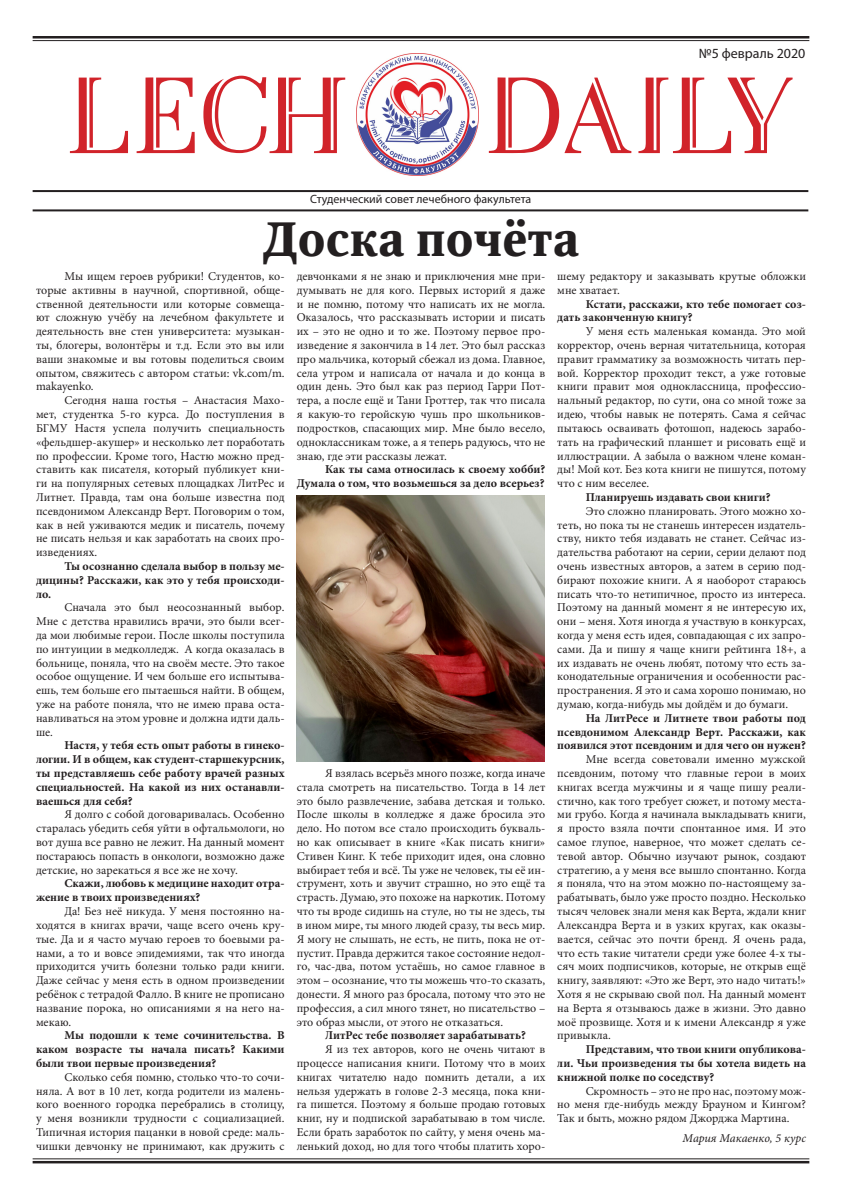
<style>
.page{position:relative;width:842px;height:1191px;background:#fff}
.page>*{position:absolute;margin:0;border:0;box-sizing:border-box;transform-origin:0 0}
.t1{font:700 100px "Leyton Personal";letter-spacing:.005em;color:#d1232a}
.t2{font:700 48px "Octava";color:#231f20}
.t3{font:14px "Myriad Pro";color:#231f20}
.t4{font:12px/13.8px "Minion Pro";color:#231f20;text-align:justify}
.t5{font:700 12px/13.8px "Minion Pro";color:#231f20;text-align:justify}
.t6{font:12px "Myriad Pro";color:#231f20}
.t7{font:italic 12px "Minion Pro";color:#231f20}
</style>
<div class="page">
<hr style="left:33px;top:1158px;width:776px;height:1px;background:#231f20">
<hr style="left:33px;top:1161px;width:776px;height:2px;background:#231f20">
<hr style="left:33px;top:36px;width:776px;height:2px;background:#231f20">
<hr style="left:33px;top:40px;width:776px;height:1px;background:#231f20">
<hr style="left:33px;top:190px;width:775px;height:2px;background:#231f20">
<hr style="left:33px;top:209px;width:775px;height:2px;background:#231f20">
<img style="left:357px;top:54px;width:122px;height:122px">
<img style="left:296px;top:495px;width:249px;height:267px">
<p class="t3" style="left:699px;top:45px;width:108px">№5 февраль 2020</p>
<h1 class="t1" style="left:68px;top:76px;width:281px">LECH</h1>
<h1 class="t1" style="left:486px;top:76px;width:310px">DAILY</h1>
<p class="t6" style="left:310px;top:192px;width:223px">Студенческий совет лечебного факультета</p>
<p class="t2" style="left:262px;top:210px;width:319px">Доска почёта</p>
<p class="t4" style="left:36px;top:269px;width:250px;text-indent:28px">Мы ищем героев рубрики! Студентов, ко&shy;торые активны в научной, спортивной, обще&shy;ственной деятельности или которые совмеща&shy;ют сложную учёбу на лечебном факультете и деятельность вне стен университета: музыкан&shy;ты, блогеры, волонтёры и т.д. Если это вы или ваши знакомые и вы готовы поделиться своим опытом, свяжитесь с автором статьи: vk.com/m. makayenko.</p>
<p class="t4" style="left:36px;top:393px;width:250px;text-indent:28px">Сегодня наша гостья – Анастасия Махо&shy;мет, студентка 5-го курса. До поступления в БГМУ Настя успела получить специальность «фельдшер-акушер» и несколько лет поработать по профессии. Кроме того, Настю можно пред&shy;ставить как писателя, который публикует кни&shy;ги на популярных сетевых площадках ЛитРес и Литнет. Правда, там она больше известна под псевдонимом Александр Верт. Поговорим о том, как в ней уживаются медик и писатель, почему не писать нельзя и как заработать на своих про&shy;изведениях.</p>
<p class="t5" style="left:36px;top:559px;width:250px;text-indent:28px">Ты осознанно сделала выбор в пользу ме&shy;дицины? Расскажи, как это у тебя происходи&shy;ло.</p>
<p class="t4" style="left:36px;top:600px;width:250px;text-indent:28px">Сначала это был неосознанный выбор.<br>Мне с детства нравились врачи, это были всег&shy;да мои любимые герои. После школы поступила по интуиции в медколледж. А когда оказалась в больнице, поняла, что на своём месте. Это такое особое ощущение. И чем больше его испытыва&shy;ешь, тем больше его пытаешься найти. В общем, уже на работе поняла, что не имею права оста&shy;навливаться на этом уровне и должна идти даль&shy;ше.</p>
<p class="t5" style="left:36px;top:738px;width:250px;text-indent:28px">Настя, у тебя есть опыт работы в гинеко&shy;логии. И в общем, как студент-старшекурсник, ты представляешь себе работу врачей разных специальностей. На какой из них останавли&shy;ваешься для себя?</p>
<p class="t4" style="left:36px;top:807px;width:250px;text-indent:28px">Я долго с собой договаривалась. Особенно старалась убедить себя уйти в офтальмологи, но вот душа все равно не лежит. На данный момент постараюсь попасть в онкологи, возможно даже детские, но зарекаться я все же не хочу.</p>
<p class="t5" style="left:36px;top:876px;width:250px;text-indent:28px">Скажи, любовь к медицине находит отра&shy;жение в твоих произведениях?</p>
<p class="t4" style="left:36px;top:904px;width:250px;text-indent:28px">Да! Без неё никуда. У меня постоянно на&shy;ходятся в книгах врачи, чаще всего очень кру&shy;тые. Да и я часто мучаю героев то боевыми ра&shy;нами, а то и вовсе эпидемиями, так что иногда приходится учить болезни только ради книги.<br>Даже сейчас у меня есть в одном произведении ребёнок с тетрадой Фалло. В книге не прописано название порока, но описаниями я на него на&shy;мекаю.</p>
<p class="t5" style="left:36px;top:1028px;width:250px;text-indent:28px">Мы подошли к теме сочинительства. В каком возрасте ты начала писать? Какими были твои первые произведения?</p>
<p class="t4" style="left:36px;top:1070px;width:250px;text-indent:28px">Сколько себя помню, столько что-то сочи&shy;няла. А вот в 10 лет, когда родители из малень&shy;кого военного городка перебрались в столицу, у меня возникли трудности с социализацией.<br>Типичная история пацанки в новой среде: маль&shy;чишки девчонку не принимают, как дружить с</p>
<p class="t4" style="left:297px;top:269px;width:250px">девчонками я не знаю и приключения мне при&shy;думывать не для кого. Первых историй я даже и не помню, потому что написать их не могла.<br>Оказалось, что рассказывать истории и писать их – это не одно и то же. Поэтому первое про&shy;изведение я закончила в 14 лет. Это был рассказ про мальчика, который сбежал из дома. Главное, села утром и написала от начала и до конца в один день. Это был как раз период Гарри Пот&shy;тера, а после ещё и Тани Гроттер, так что писала я какую-то геройскую чушь про школьников&shy;подростков, спасающих мир. Мне было весело, одноклассникам тоже, а я теперь радуюсь, что не знаю, где эти рассказы лежат.</p>
<p class="t5" style="left:297px;top:462px;width:250px;text-align:right">Как ты сама относилась к своему хобби?<br>Думала о том, что возьмешься за дело всерьез?</p>
<p class="t4" style="left:297px;top:766px;width:250px;text-indent:28px">Я взялась всерьёз много позже, когда иначе стала смотреть на писательство. Тогда в 14 лет это было развлечение, забава детская и только.<br>После школы в колледже я даже бросила это дело. Но потом все стало происходить букваль&shy;но как описывает в книге «Как писать книги» Стивен Кинг. К тебе приходит идея, она словно выбирает тебя и всё. Ты уже не человек, ты её ин&shy;струмент, хоть и звучит страшно, но это ещё та страсть. Думаю, это похоже на наркотик. Потому что ты вроде сидишь на стуле, но ты не здесь, ты в ином мире, ты много людей сразу, ты весь мир.<br>Я могу не слышать, не есть, не пить, пока не от&shy;пустит. Правда держится такое состояние недол&shy;го, час-два, потом устаёшь, но самое главное в этом – осознание, что ты можешь что-то сказать, донести. Я много раз бросала, потому что это не профессия, а сил много тянет, но писательство – это образ мысли, от этого не отказаться.</p>
<p class="t5" style="left:325px;top:1028px;width:202px">ЛитРес тебе позволяет зарабатывать?</p>
<p class="t4" style="left:297px;top:1042px;width:250px;text-indent:28px">Я из тех авторов, кого не очень читают в процессе написания книги. Потому что в моих книгах читателю надо помнить детали, а их нельзя удержать в голове 2-3 месяца, пока кни&shy;га пишется. Поэтому я больше продаю готовых книг, ну и подпиской зарабатываю в том числе.<br>Если брать заработок по сайту, у меня очень ма&shy;ленький доход, но для того чтобы платить хоро-</p>
<p class="t4" style="left:557px;top:269px;width:250px">шему редактору и заказывать крутые обложки мне хватает.</p>
<p class="t5" style="left:557px;top:297px;width:250px;text-indent:28px">Кстати, расскажи, кто тебе помогает соз&shy;дать законченную книгу?</p>
<p class="t4" style="left:557px;top:324px;width:250px;text-indent:28px">У меня есть маленькая команда. Это мой корректор, очень верная читательница, которая правит грамматику за возможность читать пер&shy;вой. Корректор проходит текст, а уже готовые книги правит моя одноклассница, профессио&shy;нальный редактор, по сути, она со мной тоже за идею, чтобы навык не потерять. Сама я сейчас пытаюсь осваивать фотошоп, надеюсь зарабо&shy;тать на графический планшет и рисовать ещё и иллюстрации. А забыла о важном члене коман&shy;ды! Мой кот. Без кота книги не пишутся, потому что с ним веселее.</p>
<p class="t5" style="left:586px;top:490px;width:186px">Планируешь издавать свои книги?</p>
<p class="t4" style="left:557px;top:504px;width:250px;text-indent:28px">Это сложно планировать. Этого можно хо&shy;теть, но пока ты не станешь интересен издатель&shy;ству, никто тебя издавать не станет. Сейчас из&shy;дательства работают на серии, серии делают под очень известных авторов, а затем в серию под&shy;бирают похожие книги. А я наоборот стараюсь писать что-то нетипичное, просто из интереса.<br>Поэтому на данный момент я не интересую их, они – меня. Хотя иногда я участвую в конкурсах, когда у меня есть идея, совпадающая с их запро&shy;сами. Да и пишу я чаще книги рейтинга 18+, а их издавать не очень любят, потому что есть за&shy;конодательные ограничения и особенности рас&shy;пространения. Я это и сама хорошо понимаю, но думаю, когда-нибудь мы дойдём и до бумаги.</p>
<p class="t5" style="left:557px;top:711px;width:250px;text-indent:28px">На ЛитРесе и Литнете твои работы под псевдонимом Александр Верт. Расскажи, как появился этот псевдоним и для чего он нужен?</p>
<p class="t4" style="left:557px;top:752px;width:250px;text-indent:28px">Мне всегда советовали именно мужской псевдоним, потому что главные герои в моих книгах всегда мужчины и я чаще пишу реали&shy;стично, как того требует сюжет, и потому места&shy;ми грубо. Когда я начинала выкладывать книги, я просто взяла почти спонтанное имя. И это самое глупое, наверное, что может сделать се&shy;тевой автор. Обычно изучают рынок, создают стратегию, а у меня все вышло спонтанно. Когда я поняла, что на этом можно по-настоящему за&shy;рабатывать, было уже просто поздно. Несколько тысяч человек знали меня как Верта, ждали книг Александра Верта и в узких кругах, как оказы&shy;вается, сейчас это почти бренд. Я очень рада, что есть такие читатели среди уже более 4-х ты&shy;сяч моих подписчиков, которые, не открыв ещё книгу, заявляют: «Это же Верт, это надо читать!» Хотя я не скрываю свой пол. На данный момент на Верта я отзываюсь даже в жизни. Это давно моё прозвище. Хотя и к имени Александр я уже привыкла.</p>
<p class="t5" style="left:557px;top:1042px;width:250px;text-indent:28px">Представим, что твои книги опубликова&shy;ли. Чьи произведения ты бы хотела видеть на книжной полке по соседству?</p>
<p class="t4" style="left:557px;top:1083px;width:250px;text-indent:28px">Скромность – это не про нас, поэтому мож&shy;но меня где-нибудь между Брауном и Кингом?<br>Так и быть, можно рядом Джорджа Мартина.</p>
<p class="t7" style="left:682px;top:1129px;width:125px">Мария Макаенко, 5 курс</p>
</div>
